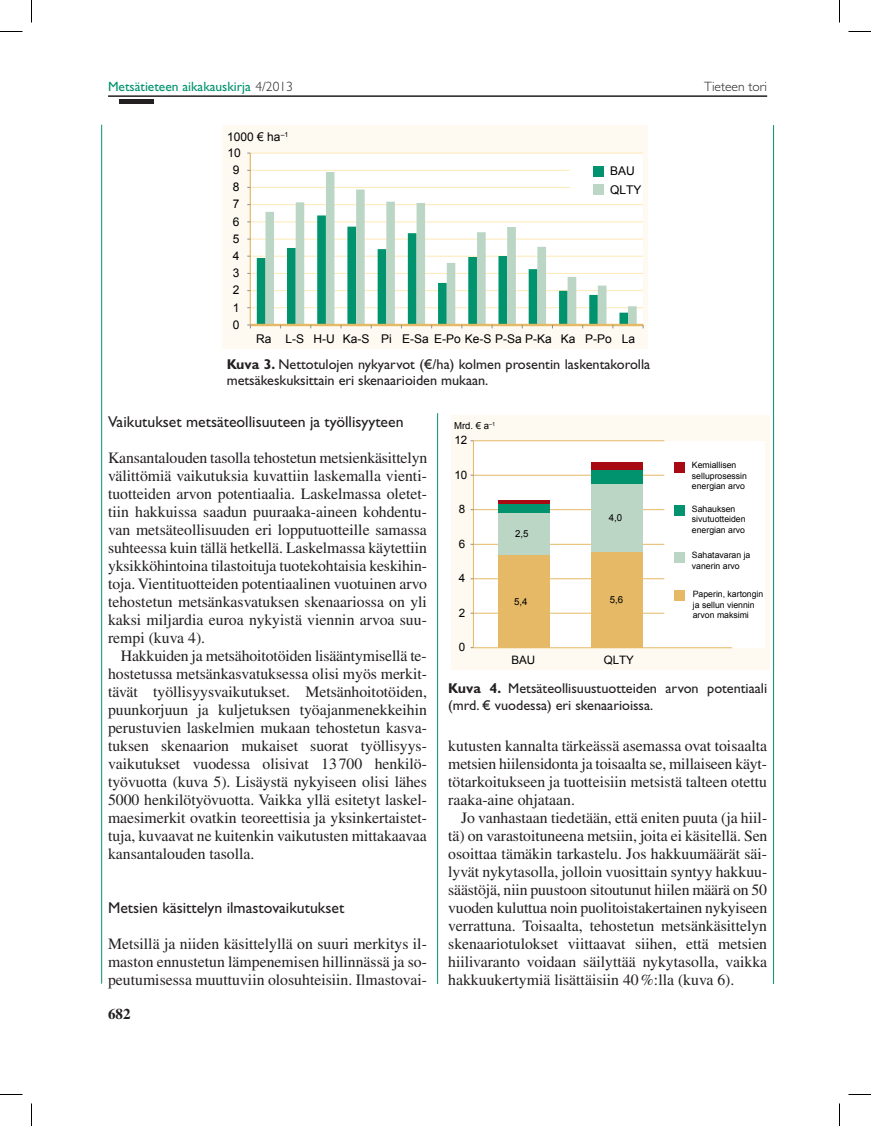
<style>
.page{position:relative;width:871px;height:1126px;background:#fff}
.page>*{position:absolute;margin:0;border:0;box-sizing:border-box;transform-origin:0 0}
.t1{font:15.75px/18px "Times LT Std";color:#231f20;text-align:justify}
.t2{font:15.75px "Gill Sans Std";color:#231f20}
.t3{font:700 15px "Times LT Std";color:#231f20}
.t4{font:14.25px/16.5px "Gill Sans Std";color:#231f20}
.t5{font:13.5px "Gill Sans Std";color:#00936e}
.t6{font:300 13.5px "Gill Sans Std";color:#231f20}
.t7{font:12px/18.8px "Arial";color:#000001}
.t8{font:11.55px "Arial";color:#000001}
.t9{font:9.6px "Arial";color:#000001}
.t10{font:8.7px/10.5px "Arial";color:#000001}
.s1{font-weight:300;color:#231f20}
.s2{font-weight:700}
</style>
<div class="page">
<div style="left:119px;top:99px;width:35px;height:5px;background:#231f20"></div>
<hr style="left:101px;top:125px;width:1px;height:859px;background:#00936e">
<hr style="left:773px;top:125px;width:1px;height:859px;background:#00936e">
<hr style="left:108px;top:95px;width:659px;height:2px;background:#231f20">
<hr style="left:437px;top:413px;width:1px;height:571px;background:#00936e">
<div style="left:223px;top:125px;width:425px;height:223px;background:#fef9f1"></div>
<div style="left:250px;top:153px;width:393px;height:172px;background:#fff"></div>
<hr style="left:250px;top:153px;width:393px;height:1px;background:#fee9b6">
<hr style="left:250px;top:170px;width:320px;height:1px;background:#fee9b6">
<hr style="left:250px;top:187px;width:320px;height:1px;background:#fee9b6">
<hr style="left:250px;top:204px;width:393px;height:1px;background:#fee9b6">
<hr style="left:250px;top:222px;width:393px;height:1px;background:#fee9b6">
<hr style="left:250px;top:239px;width:393px;height:1px;background:#fee9b6">
<hr style="left:250px;top:256px;width:393px;height:1px;background:#fee9b6">
<hr style="left:250px;top:273px;width:393px;height:1px;background:#fee9b6">
<hr style="left:250px;top:290px;width:393px;height:1px;background:#fee9b6">
<hr style="left:250px;top:307px;width:393px;height:1px;background:#fee9b6">
<svg style="left:257px;top:221px;width:8px;height:103px"></svg>
<svg style="left:265px;top:172px;width:372px;height:152px"></svg>
<hr style="left:250px;top:153px;width:1px;height:172px;background:#e5b966">
<hr style="left:250px;top:324px;width:393px;height:2px;background:#e5b966">
<div style="left:593px;top:166px;width:11px;height:10px;background:#00936e"></div>
<div style="left:593px;top:185px;width:11px;height:10px;background:#bcd6c5"></div>
<div style="left:451px;top:415px;width:318px;height:254px;background:#fef9f1"></div>
<div style="left:473px;top:441px;width:292px;height:207px;background:#fff"></div>
<hr style="left:473px;top:613px;width:191px;height:1px;background:#e5b966">
<hr style="left:473px;top:578px;width:191px;height:1px;background:#e5b966">
<hr style="left:473px;top:544px;width:191px;height:1px;background:#e5b966">
<hr style="left:473px;top:509px;width:191px;height:1px;background:#e5b966">
<hr style="left:473px;top:475px;width:191px;height:1px;background:#e5b966">
<hr style="left:473px;top:440px;width:191px;height:1px;background:#e5b966">
<div style="left:591px;top:552px;width:52px;height:96px;background:#e5b966"></div>
<div style="left:498px;top:555px;width:51px;height:93px;background:#e5b966"></div>
<div style="left:591px;top:483px;width:52px;height:69px;background:#bcd6c5"></div>
<div style="left:498px;top:513px;width:51px;height:42px;background:#bcd6c5"></div>
<div style="left:591px;top:470px;width:52px;height:13px;background:#00936e"></div>
<div style="left:498px;top:503px;width:51px;height:10px;background:#00936e"></div>
<div style="left:591px;top:463px;width:52px;height:7px;background:#a70a12"></div>
<hr style="left:498px;top:500px;width:51px;height:3px;background:#a70a12">
<hr style="left:473px;top:441px;width:1px;height:207px;background:#e5b966">
<hr style="left:473px;top:647px;width:259px;height:1px;background:#e5b966">
<div style="left:674px;top:462px;width:11px;height:11px;background:#a70a12"></div>
<div style="left:674px;top:505px;width:11px;height:11px;background:#00936e"></div>
<div style="left:674px;top:552px;width:11px;height:11px;background:#bcd6c5"></div>
<div style="left:674px;top:590px;width:11px;height:11px;background:#e5b966"></div>
<svg style="left:0;top:31px;width:22px;height:1px"></svg>
<svg style="left:848px;top:31px;width:23px;height:1px"></svg>
<svg style="left:0;top:1094px;width:22px;height:1px"></svg>
<svg style="left:848px;top:1094px;width:23px;height:1px"></svg>
<svg style="left:31px;top:0;width:1px;height:22px"></svg>
<svg style="left:31px;top:1103px;width:1px;height:23px"></svg>
<svg style="left:839px;top:0;width:1px;height:22px"></svg>
<svg style="left:839px;top:1103px;width:1px;height:23px"></svg>
<p class="t5" style="left:108px;top:79px;width:186px">Metsätieteen aikakauskirja <span class="s1">4/2013</span></p>
<p class="t6" style="left:704px;top:79px;width:64px">Tieteen tori</p>
<p class="t7" style="left:227px;top:127px;width:63px">1000 € ha<sup>–1</sup></p>
<p class="t7" style="left:228px;top:143px;width:15px">10</p>
<p class="t7" style="left:233px;top:161px;width:8px">9</p>
<p class="t7" style="left:233px;top:178px;width:8px">8</p>
<p class="t7" style="left:233px;top:195px;width:8px">7</p>
<p class="t7" style="left:233px;top:212px;width:8px">6</p>
<p class="t7" style="left:233px;top:229px;width:8px">5</p>
<p class="t7" style="left:233px;top:247px;width:8px">4</p>
<p class="t7" style="left:233px;top:264px;width:8px">3</p>
<p class="t7" style="left:233px;top:281px;width:8px">2</p>
<p class="t7" style="left:233px;top:298px;width:8px">1</p>
<p class="t7" style="left:233px;top:315px;width:8px">0</p>
<p class="t7" style="left:610px;top:162px;width:33px">BAU<br>QLTY</p>
<p class="t7" style="left:256px;top:329px;width:380px">Ra L-S H-U Ka-S Pi E-Sa E-Po Ke-S P-Sa P-Ka Ka P-Po La</p>
<p class="t4" style="left:227px;top:356px;width:425px"><span class="s2">Kuva 3.</span> Nettotulojen nykyarvot (€/ha) kolmen prosentin laskentakorolla metsäkeskuksittain eri skenaarioiden mukaan.</p>
<p class="t2" style="left:108px;top:412px;width:297px">Vaikutukset metsäteollisuuteen ja työllisyyteen</p>
<p class="t1" style="left:108px;top:448px;width:321px">Kansantalouden tasolla tehostetun metsienkäsittelyn välittömiä vaikutuksia kuvattiin laskemalla vienti&shy;tuotteiden arvon potentiaalia. Laskelmassa oletet&shy;tiin hakkuissa saadun puuraaka-aineen kohdentu&shy;van metsäteollisuuden eri lopputuotteille samassa suhteessa kuin tällä hetkellä. Laskelmassa käytettiin yksikköhintoina tilastoituja tuotekohtaisia keskihin&shy;toja. Vientituotteiden potentiaalinen vuotuinen arvo tehostetun metsänkasvatuksen skenaariossa on yli kaksi miljardia euroa nykyistä viennin arvoa suu&shy;rempi (kuva 4).</p>
<p class="t1" style="left:108px;top:646px;width:320px;text-indent:13px">Hakkuiden ja metsähoitotöiden lisääntymisellä te&shy;hostetussa metsänkasvatuksessa olisi myös merkit&shy;tävät työllisyysvaikutukset. Metsänhoitotöiden, puunkorjuun ja kuljetuksen työajanmenekkeihin perustuvien laskelmien mukaan tehostetun kasva&shy;tuksen skenaarion mukaiset suorat työllisyys&shy;vaikutukset vuodessa olisivat 13700 henkilö&shy;työvuotta (kuva 5). Lisäystä nykyiseen olisi lähes 5000 henkilötyövuotta. Vaikka yllä esitetyt laskel&shy;maesimerkit ovatkin teoreettisia ja yksinkertaistet&shy;tuja, kuvaavat ne kuitenkin vaikutusten mittakaavaa kansantalouden tasolla.</p>
<p class="t2" style="left:108px;top:899px;width:238px">Metsien käsittelyn ilmastovaikutukset</p>
<p class="t1" style="left:108px;top:935px;width:320px">Metsillä ja niiden käsittelyllä on suuri merkitys il&shy;maston ennustetun lämpenemisen hillinnässä ja so&shy;peutumisessa muuttuviin olosuhteisiin. Ilmastovai-</p>
<p class="t3" style="left:108px;top:1005px;width:24px">682</p>
<p class="t9" style="left:454px;top:419px;width:43px">Mrd. € a<sup>–1</sup></p>
<p class="t8" style="left:454px;top:433px;width:14px">12</p>
<p class="t8" style="left:454px;top:467px;width:14px">10</p>
<p class="t8" style="left:459px;top:502px;width:8px">8</p>
<p class="t8" style="left:459px;top:536px;width:8px">6</p>
<p class="t8" style="left:459px;top:571px;width:8px">4</p>
<p class="t8" style="left:459px;top:605px;width:8px">2</p>
<p class="t8" style="left:459px;top:640px;width:8px">0</p>
<p class="t9" style="left:515px;top:528px;width:15px">2,5</p>
<p class="t9" style="left:609px;top:511px;width:15px">4,0</p>
<p class="t9" style="left:514px;top:595px;width:15px">5,4</p>
<p class="t9" style="left:610px;top:594px;width:15px">5,6</p>
<p class="t8" style="left:511px;top:652px;width:25px">BAU</p>
<p class="t8" style="left:604px;top:652px;width:32px">QLTY</p>
<p class="t10" style="left:692px;top:460px;width:57px">Kemiallisen selluprosessin energian arvo</p>
<p class="t10" style="left:692px;top:504px;width:55px">Sahauksen sivutuotteiden energian arvo</p>
<p class="t10" style="left:692px;top:550px;width:60px">Sahatavaran ja vanerin arvo</p>
<p class="t10" style="left:693px;top:589px;width:72px">Paperin, kartongin ja sellun viennin arvon maksimi</p>
<p class="t4" style="left:448px;top:680px;width:320px"><span class="s2">Kuva 4.</span> Metsäteollisuustuotteiden arvon potentiaali (mrd. € vuodessa) eri skenaarioissa.</p>
<p class="t1" style="left:448px;top:737px;width:320px">kutusten kannalta tärkeässä asemassa ovat toisaalta metsien hiilensidonta ja toisaalta se, millaiseen käyt&shy;tötarkoitukseen ja tuotteisiin metsistä talteen otettu raaka-aine ohjataan.</p>
<p class="t1" style="left:448px;top:809px;width:321px;text-indent:13px">Jo vanhastaan tiedetään, että eniten puuta (ja hiil&shy;tä) on varastoituneena metsiin, joita ei käsitellä. Sen osoittaa tämäkin tarkastelu. Jos hakkuumäärät säi&shy;lyvät nykytasolla, jolloin vuosittain syntyy hakkuu&shy;säästöjä, niin puustoon sitoutunut hiilen määrä on 50 vuoden kuluttua noin puolitoistakertainen nykyiseen verrattuna. Toisaalta, tehostetun metsänkäsittelyn skenaariotulokset viittaavat siihen, että metsien hiilivaranto voidaan säilyttää nykytasolla, vaikka hakkuukertymiä lisättäisiin 40%:lla (kuva 6).</p>
</div>
